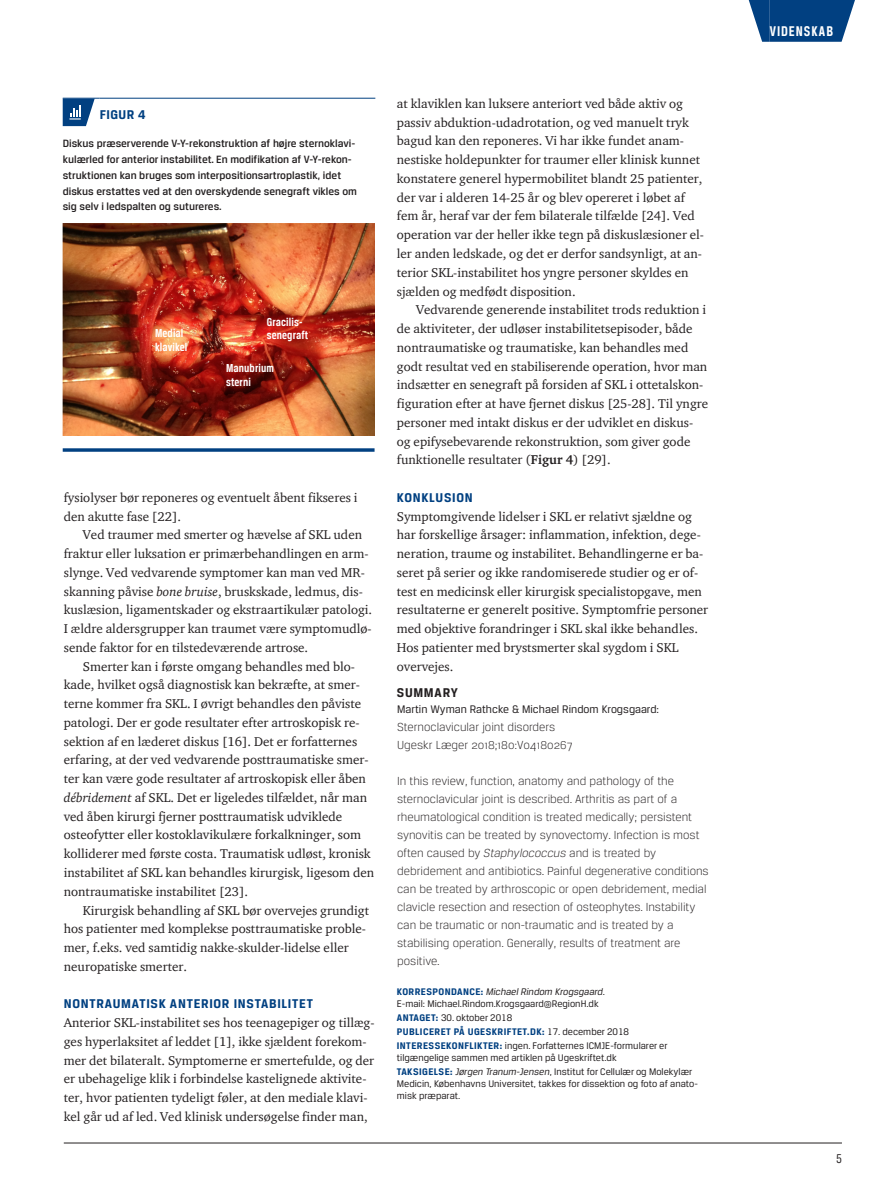
<style>
.page{position:relative;width:893px;height:1191px;background:#fff}
.page>*{position:absolute;margin:0;border:0;box-sizing:border-box;transform-origin:0 0}
.t1{font:700 15px "Breuer Condensed";letter-spacing:.065em;color:#fff}
.VP_Mellemrubrik_1__b{font:700 13.5px "Breuer Text";letter-spacing:.05em;color:#014081}
.VP_summary-rubrik{font:700 13.5px "Breuer Text";letter-spacing:.045em;color:#231f20}
.VP_Boks__top{font:700 13.5px "Breuer Text";letter-spacing:.035em;color:#014081}
.t2{font:13.5px "Breuer Condensed";color:#231f20}
.VP_Brødtekst_m_indry{font:13.05px/18.8px "ITC Charter Com";color:#231f20}
.VP_Brødtekst_u_indry{font:13.05px/18.8px "ITC Charter Com";color:#231f20}
.VP_summary-brød{font:300 12.45px/18px "Breuer Text";color:#231f20}
.VP_summary_title{font:300 12.45px "Breuer Text";color:#231f20}
.VP_summary_issue_no{font:300 12.45px "Breuer Text";color:#231f20}
.t3{font:700 12.3px/13.5px "Breuer Condensed";letter-spacing:.01em;color:#fff}
.VP_summary-forfatter{font:11.7px "Breuer Text";color:#231f20}
.VP_Tabel_Figur_brød{font:500 11.25px/15.8px "Breuer Text";color:#231f20}
.VP_taksigelse{font:10.2px/12px "Breuer Text";color:#231f20}
.VP_interessekonflikt{font:10.2px/12px "Breuer Text";color:#231f20}
.VP_korrespondance{font:10.2px/12px "Breuer Text";color:#231f20}
.VP_først_på_nettet{font:700 10.2px "Breuer Text";letter-spacing:.04em;color:#014081}
.VP_antaget{font:10.2px "Breuer Text";color:#231f20}
.s1{font-style:italic}
.s2{font-weight:700}
.s3{font-weight:700;color:#014081}
.s4{font-weight:400;color:#231f20}
</style>
<div class="page">
<hr style="left:64px;top:1142px;width:778px;height:1px;background:#231f20">
<div style="left:770px;top:0;width:64px;height:42px;background:#014081"></div>
<svg style="left:749px;top:0;width:21px;height:42px"></svg>
<svg style="left:834px;top:0;width:21px;height:42px"></svg>
<hr style="left:63px;top:98px;width:37px;height:1px;background:#014081">
<hr style="left:100px;top:98px;width:275px;height:1px;background:#014081">
<svg style="left:63px;top:99px;width:32px;height:27px"></svg>
<img style="left:63px;top:223px;width:311px;height:212px">
<svg style="left:63px;top:448px;width:312px;height:4px"></svg>
<p class="VP_Boks__top" style="left:100px;top:107px;width:47px">FIGUR 4</p>
<p class="VP_Tabel_Figur_brød" style="left:63px;top:136px;width:296px">Diskus præserverende V-Y-rekonstruktion af højre sternoklavi&shy;kulærled for anterior instabilitet. En modifikation af V-Y-rekon&shy;struktionen kan bruges som interpositionsartroplastik, idet diskus erstattes ved at den overskydende senegraft vikles om sig selv i ledspalten og sutureres.</p>
<p class="t3" style="left:155px;top:326px;width:34px">Medial klavikel</p>
<p class="t3" style="left:267px;top:315px;width:43px">Gracilis&shy;senegraft</p>
<p class="t3" style="left:226px;top:361px;width:49px">Manubrium sterni</p>
<p class="VP_Brødtekst_m_indry" style="left:64px;top:488px;width:295px">fysiolyser bør reponeres og eventuelt åbent fikseres i den akutte fase [22].</p>
<p class="VP_Brødtekst_m_indry" style="left:64px;top:525px;width:310px;text-indent:19px">Ved traumer med smerter og hævelse af SKL uden fraktur eller luksation er primærbehandlingen en arm&shy;slynge. Ved vedvarende symptomer kan man ved MR&shy;skanning påvise <span class="s1">bone bruise</span>, bruskskade, ledmus, dis&shy;kuslæsion, ligamentskader og ekstraartikulær patologi.<br>I ældre aldersgrupper kan traumet være symptomudlø&shy;sende faktor for en tilstedeværende artrose.</p>
<p class="VP_Brødtekst_m_indry" style="left:64px;top:656px;width:312px;text-indent:19px">Smerter kan i første omgang behandles med blo&shy;kade, hvilket også diagnostisk kan bekræfte, at smer&shy;terne kommer fra SKL. I øvrigt behandles den påviste patologi. Der er gode resultater efter artroskopisk re&shy;sektion af en læderet diskus [16]. Det er forfatternes erfaring, at der ved vedvarende posttraumatiske smer&shy;ter kan være gode resultater af artroskopisk eller åben <span class="s1">débridement</span> af SKL. Det er ligeledes tilfældet, når man ved åben kirurgi fjerner posttraumatisk udviklede osteofytter eller kostoklavikulære forkalkninger, som kolliderer med første costa. Traumatisk udløst, kronisk instabilitet af SKL kan behandles kirurgisk, ligesom den nontraumatiske instabilitet [23].</p>
<p class="VP_Brødtekst_m_indry" style="left:64px;top:900px;width:307px;text-indent:19px">Kirurgisk behandling af SKL bør overvejes grundigt hos patienter med komplekse posttraumatiske proble&shy;mer, f.eks. ved samtidig nakke-skulder-lidelse eller neuropatiske smerter.</p>
<p class="VP_Mellemrubrik_1__b" style="left:64px;top:996px;width:251px">NONTRAUMATISK ANTERIOR INSTABILITET</p>
<p class="VP_Brødtekst_u_indry" style="left:64px;top:1013px;width:312px">Anterior SKL-instabilitet ses hos teenagepiger og tillæg&shy;ges hyperlaksitet af leddet [1], ikke sjældent forekom&shy;mer det bilateralt. Symptomerne er smertefulde, og der er ubehagelige klik i forbindelse kastelignede aktivite&shy;ter, hvor patienten tydeligt føler, at den mediale klavi&shy;kel går ud af led. Ved klinisk undersøgelse finder man,</p>
<p class="VP_Brødtekst_u_indry" style="left:397px;top:94px;width:309px">at klaviklen kan luksere anteriort ved både aktiv og passiv abduktion-udadrotation, og ved manuelt tryk bagud kan den reponeres. Vi har ikke fundet anam&shy;nestiske holdepunkter for traumer eller klinisk kunnet konstatere generel hypermobilitet blandt 25 patienter, der var i alderen 14-25 år og blev opereret i løbet af fem år, heraf var der fem bilaterale tilfælde [24]. Ved operation var der heller ikke tegn på diskuslæsioner el&shy;ler anden ledskade, og det er derfor sandsynligt, at an&shy;terior SKL-instabilitet hos yngre personer skyldes en sjælden og medfødt disposition.</p>
<p class="VP_Brødtekst_m_indry" style="left:397px;top:300px;width:313px;text-indent:19px">Vedvarende generende instabilitet trods reduktion i de aktiviteter, der udløser instabilitetsepisoder, både nontraumatiske og traumatiske, kan behandles med godt resultat ved en stabiliserende operation, hvor man indsætter en senegraft på forsiden af SKL i ottetalskon&shy;figuration efter at have fjernet diskus [25-28]. Til yngre personer med intakt diskus er der udviklet en diskus&shy;og epifysebevarende rekonstruktion, som giver gode funktionelle resultater (<span class="s2">Figur 4</span>) [29].</p>
<p class="VP_Mellemrubrik_1__b" style="left:397px;top:490px;width:77px">KONKLUSION</p>
<p class="VP_Brødtekst_u_indry" style="left:397px;top:506px;width:313px">Symptomgivende lidelser i SKL er relativt sjældne og har forskellige årsager: inflammation, infektion, dege&shy;neration, traume og instabilitet. Behandlingerne er ba&shy;seret på serier og ikke randomiserede studier og er of&shy;test en medicinsk eller kirurgisk specialistopgave, men resultaterne er generelt positive. Symptomfrie personer med objektive forandringer i SKL skal ikke behandles.<br>Hos patienter med brystsmerter skal sygdom i SKL overvejes.</p>
<p class="VP_summary-rubrik" style="left:397px;top:685px;width:63px">SUMMARY</p>
<p class="VP_summary-forfatter" style="left:397px;top:703px;width:263px">Martin Wyman Rathcke &amp; Michael Rindom Krogsgaard:</p>
<p class="VP_summary_title" style="left:397px;top:720px;width:160px">Sternoclavicular joint disorders</p>
<p class="VP_summary_issue_no" style="left:397px;top:738px;width:177px">Ugeskr Læger 2018;180:V04180267</p>
<p class="VP_summary-brød" style="left:397px;top:772px;width:313px">In this review, function, anatomy and pathology of the sternoclavicular joint is described. Arthritis as part of a rheumatological condition is treated medically; persistent synovitis can be treated by synovectomy. Infection is most often caused by <span class="s1">Staphylococcus</span> and is treated by debridement and antibiotics. Painful degenerative conditions can be treated by arthroscopic or open debridement, medial clavicle resection and resection of osteophytes. Instability can be traumatic or non-traumatic and is treated by a stabilising operation. Generally, results of treatment are positive.</p>
<p class="VP_korrespondance" style="left:397px;top:985px;width:210px"><span class="s3">KORRESPONDANCE:</span> <span class="s1">Michael Rindom Krogsgaard</span>.<br>E-mail: Michael.Rindom.Krogsgaard@RegionH.dk</p>
<p class="VP_antaget" style="left:397px;top:1012px;width:117px"><span class="s3">ANTAGET:</span> 30. oktober 2018</p>
<p class="VP_først_på_nettet" style="left:397px;top:1026px;width:234px">PUBLICERET PÅ UGESKRIFTET.DK: <span class="s4">17. december 2018</span></p>
<p class="VP_interessekonflikt" style="left:397px;top:1039px;width:272px"><span class="s3">INTERESSEKONFLIKTER:</span> ingen. Forfatternes ICMJE-formularer er tilgængelige sammen med artiklen på Ugeskriftet.dk</p>
<p class="VP_taksigelse" style="left:397px;top:1065px;width:302px"><span class="s3">TAKSIGELSE:</span> <span class="s1">Jørgen Tranum-Jensen</span>, Institut for Cellulær og Molekylær<br>Medicin, Københavns Universitet, takkes for dissektion og foto af anato&shy;misk præparat.</p>
<p class="t1" style="left:770px;top:23px;width:65px">VIDENSKAB</p>
<p class="t2" style="left:836px;top:1150px;width:7px">5</p>
</div>
